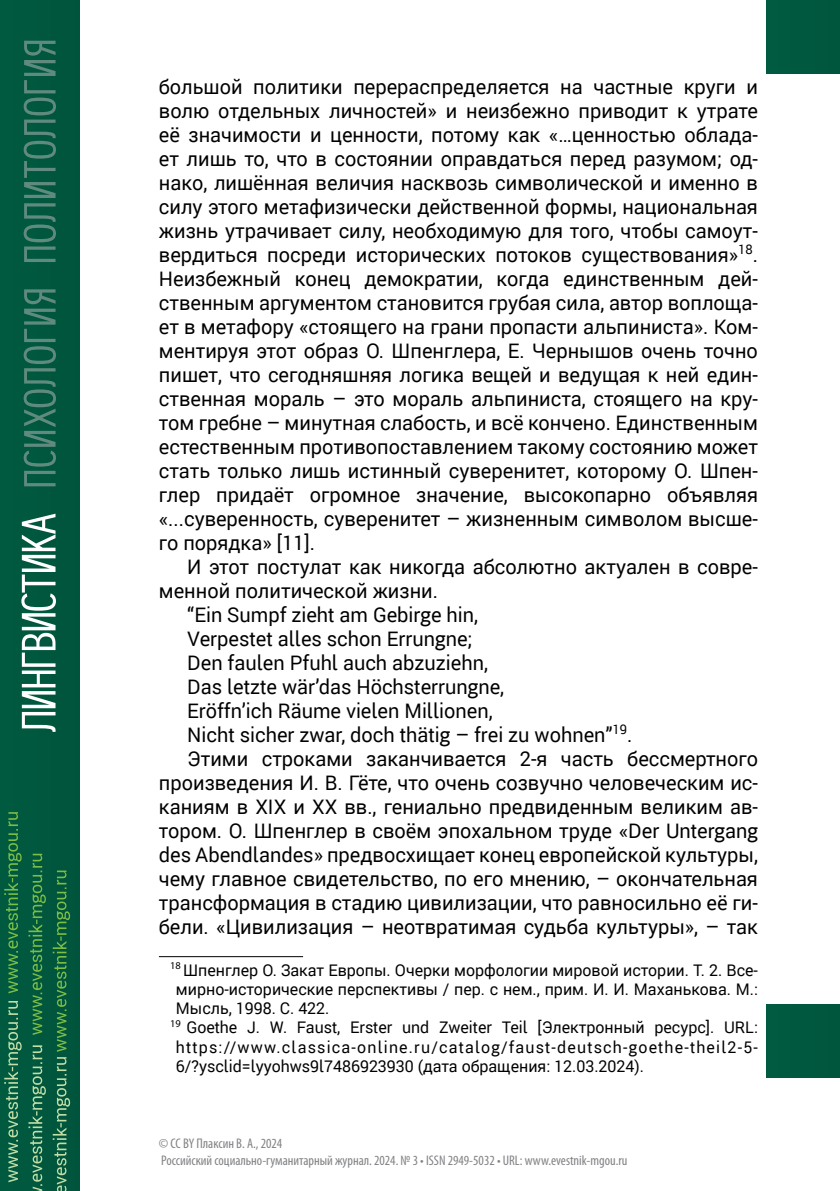
<style>
.page{position:relative;width:840px;height:1191px;background:#fff}
.page>*{position:absolute;margin:0;border:0;box-sizing:border-box;transform-origin:0 0}
.Основной_текст{font:20px/24px "Roberto Sans";color:#000;text-align:justify}
.Сноска{font:16px/19.2px "Roberto Sans";color:#000;text-align:justify}
.t1{font:condensed 14px/16.8px "Myriad Pro";color:#808285}
</style>
<div class="page">
<div style="left:0;top:0;width:79px;height:1191px;background:#00573d"></div>
<div style="left:766px;top:0;width:73px;height:74px;background:#00583f"></div>
<svg style="left:4px;top:1001px;width:18px;height:181px"></svg>
<svg style="left:4px;top:812px;width:18px;height:181px"></svg>
<svg style="left:28px;top:853px;width:18px;height:182px"></svg>
<svg style="left:53px;top:870px;width:17px;height:181px"></svg>
<svg style="left:28px;top:1045px;width:18px;height:146px"></svg>
<svg style="left:53px;top:1057px;width:17px;height:134px"></svg>
<svg style="left:24px;top:41px;width:32px;height:221px"></svg>
<svg style="left:24px;top:289px;width:32px;height:197px"></svg>
<div style="left:766px;top:1004px;width:73px;height:73px;background:#00583f"></div>
<svg style="left:21px;top:513px;width:35px;height:219px"></svg>
<hr style="left:159px;top:956px;width:144px;height:1px;background:#000">
<p class="Основной_текст" style="left:159px;top:73px;width:600px">большой политики перераспределяется на частные круги и волю отдельных личностей» и неизбежно приводит к утрате её значимости и ценности, потому как «…ценностью облада&shy;ет лишь то, что в состоянии оправдаться перед разумом; од&shy;нако, лишённая величия насквозь символической и именно в силу этого метафизически действенной формы, национальная жизнь утрачивает силу, необходимую для того, чтобы самоут&shy;вердиться посреди исторических потоков существования»<sup>18</sup>.<br>Неизбежный конец демократии, когда единственным дей&shy;ственным аргументом становится грубая сила, автор воплоща&shy;ет в метафору «стоящего на грани пропасти альпиниста». Ком&shy;ментируя этот образ О. Шпенглера, Е. Чернышов очень точно пишет, что сегодняшняя логика вещей и ведущая к ней един&shy;ственная мораль – это мораль альпиниста, стоящего на кру&shy;том гребне – минутная слабость, и всё кончено. Единственным естественным противопоставлением такому состоянию может стать только лишь истинный суверенитет, которому О. Шпен&shy;глер придаёт огромное значение, высокопарно объявляя «...суверенность, суверенитет – жизненным символом высше&shy;го порядка» [11].</p>
<p class="Основной_текст" style="left:159px;top:553px;width:600px;text-indent:28px">И этот постулат как никогда абсолютно актуален в совре&shy;менной политической жизни.</p>
<p class="Основной_текст" style="left:187px;top:601px;width:292px">“Ein Sumpf zieht am Gebirge hin,</p>
<p class="Основной_текст" style="left:187px;top:625px;width:286px">Verpestet alles schon Errungne;</p>
<p class="Основной_текст" style="left:187px;top:649px;width:302px">Den faulen Pfuhl auch abzuziehn,</p>
<p class="Основной_текст" style="left:187px;top:673px;width:318px">Das letzte wär’das Höchsterrungne,</p>
<p class="Основной_текст" style="left:187px;top:697px;width:307px">Eröffn’ich Räume vielen Millionen,</p>
<p class="Основной_текст" style="left:187px;top:721px;width:446px">Nicht sicher zwar, doch thätig – frei zu wohnen”<sup>19</sup>.</p>
<p class="Основной_текст" style="left:159px;top:745px;width:600px;text-indent:28px">Этими строками заканчивается 2-я часть бессмертного произведения И. В. Гёте, что очень созвучно человеческим ис&shy;каниям в XIX и XX вв., гениально предвиденным великим ав&shy;тором. О. Шпенглер в своём эпохальном труде «Der Untergang des Abendlandes» предвосхищает конец европейской культуры, чему главное свидетельство, по его мнению, – окончательная трансформация в стадию цивилизации, что равносильно её ги&shy;бели. «Цивилизация – неотвратимая судьба культуры», – так</p>
<p class="Сноска" style="left:176px;top:959px;width:583px;text-indent:-6px"><sup>18</sup> Шпенглер О. Закат Европы. Очерки морфологии мировой истории. Т. 2. Все&shy;мирно-исторические перспективы / пер. с нем., прим. И. И. Маханькова. М.:<br>Мысль, 1998. С. 422.</p>
<p class="Сноска" style="left:176px;top:1016px;width:583px;text-indent:-6px"><sup>19</sup> Goethe J. W. Faust, Erster und Zweiter Teil [Электронный ресурс]. URL: https://www.classica-online.ru/catalog/faust-deutsch-goethe-theil2-5- 6/?ysclid=lyyohws9l7486923930 (дата обращения: 12.03.2024).</p>
<p class="t1" style="left:159px;top:1134px;width:469px">© CC BY Плаксин В. А., 2024<br>Российский социально-гуманитарный журнал. 2024. № 3 • ISSN 2949-5032 • URL: www.evestnik-mgou.ru</p>
</div>
